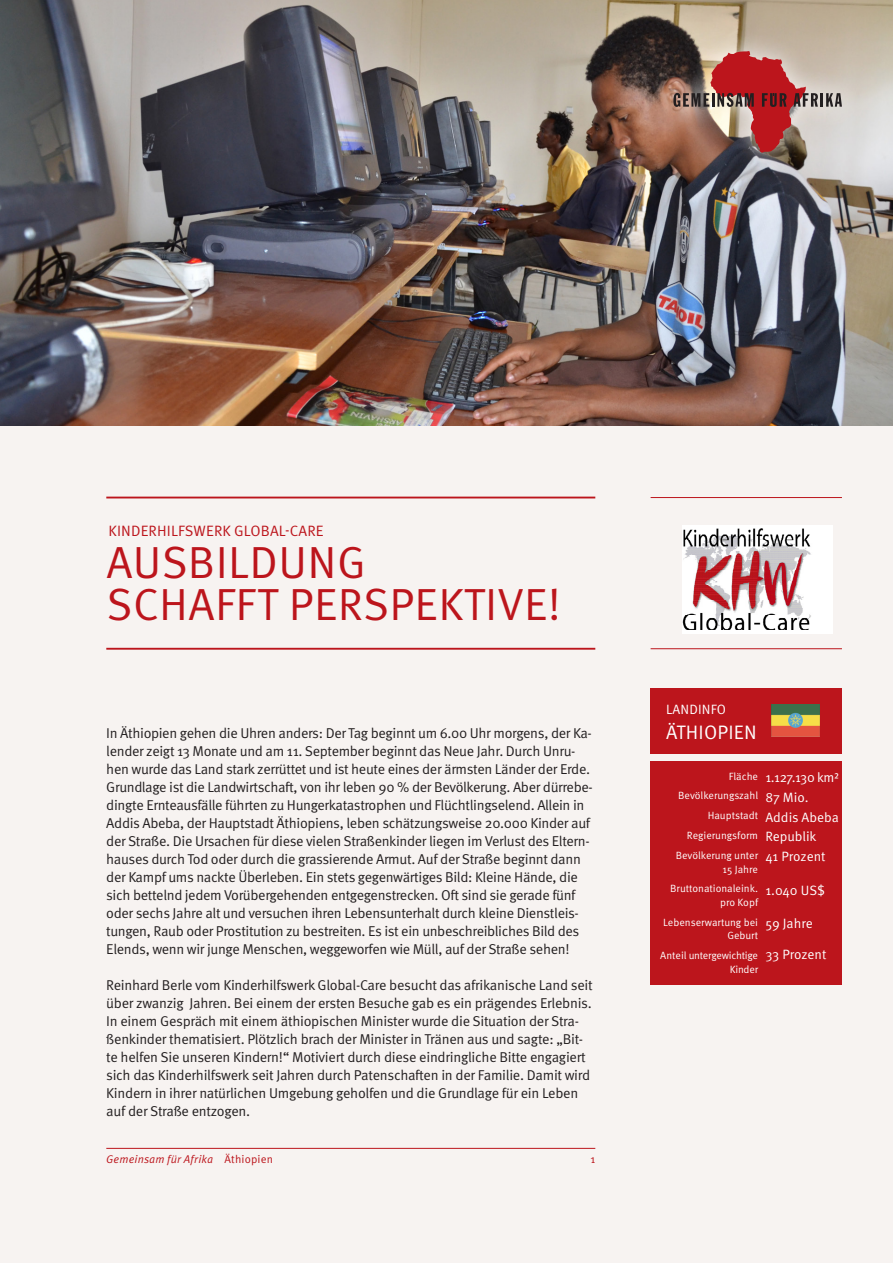
<style>
.page{position:relative;width:893px;height:1263px;background:#f7f3f1}
.page>*{position:absolute;margin:0;border:0;box-sizing:border-box;transform-origin:0 0}
.Headline{font:45px "Meta OT Norm";letter-spacing:.01em;color:#bc151c}
.INFO_ROT{font:28.5px "Meta OT Norm";letter-spacing:.01em;color:#fff}
.INFO_ROT-2{font:19.5px "Meta OT Norm";letter-spacing:.01em;color:#fff}
.Headline_Sub{font:15px "Meta OT Norm";letter-spacing:.01em;color:#bc151c}
.FLIESS_SANS{font:14.25px/18px "Meta OT Norm";letter-spacing:-.025em;color:#231f20}
.Länderinfo_rechts{font:13.5px "Meta OT Norm";letter-spacing:-.005em;color:#fff}
.Länderinfo_rechts-2{font:13.5px "Meta OT Norm";letter-spacing:-.03em;color:#fff}
.Länderinfo_rechts-3{font:13.5px "Meta OT Norm";letter-spacing:-.035em;color:#fff}
.INFO_ROT-3{font:13.5px "Meta OT Norm";letter-spacing:.01em;color:#fff}
.FLIESS{font:11.25px "Meta OT Norm Ita";letter-spacing:.01em;color:#bc151c}
.FLIESS-2{font:11.25px "Meta OT Norm";color:#bc151c}
.Länderinfo_links{font:10.5px/13.5px "Meta OT Norm";color:#fff;text-align:right}
.Länderinfo_links-2{font:10.5px "Meta OT Norm";letter-spacing:-.02em;color:#fff}
.s1{font-family:"Meta OT Norm"}
</style>
<div class="page">
<img style="left:0;top:0;width:893px;height:425px">
<hr style="left:106px;top:497px;width:489px;height:1px;background:#bc151c">
<hr style="left:106px;top:648px;width:489px;height:2px;background:#bc151c">
<hr style="left:106px;top:1148px;width:489px;height:1px;background:#bc151c">
<hr style="left:651px;top:497px;width:191px;height:1px;background:#bc151c">
<hr style="left:651px;top:648px;width:191px;height:1px;background:#bc151c">
<div style="left:651px;top:29px;width:213px;height:146px;background:#fff;opacity:.75"></div>
<hr style="left:820px;top:93px;width:3px;height:14px;background:#231f20">
<svg style="left:826px;top:93px;width:16px;height:14px"></svg>
<img style="left:673px;top:51px;width:145px;height:102px">
<div style="left:651px;top:761px;width:191px;height:224px;background:#bc151c"></div>
<div style="left:651px;top:689px;width:191px;height:65px;background:#bc151c"></div>
<img style="left:682px;top:526px;width:150px;height:108px">
<p class="Headline_Sub" style="left:108px;top:522px;width:217px">KINDERHILFSWERK GLOBAL-CARE</p>
<p class="Headline" style="left:107px;top:535px;width:261px">AUSBILDUNG</p>
<p class="Headline" style="left:107px;top:577px;width:456px">SCHAFFT PERSPEKTIVE!</p>
<p class="FLIESS_SANS" style="left:106px;top:724px;width:488px">In Äthiopien gehen die Uhren anders: Der Tag beginnt um 6.00 Uhr morgens, der Ka&shy;lender zeigt 13 Monate und am 11. September beginnt das Neue Jahr. Durch Unru&shy;hen wurde das Land stark zerrüttet und ist heute eines der ärmsten Länder der Erde.<br>Grundlage ist die Landwirtschaft, von ihr leben 90 % der Bevölkerung. Aber dürrebe&shy;dingte Ernteausfälle führten zu Hungerkatastrophen und Flüchtlingselend. Allein in Addis Abeba, der Hauptstadt Äthiopiens, leben schätzungsweise 20.000 Kinder auf der Straße. Die Ursachen für diese vielen Straßenkinder liegen im Verlust des Eltern&shy;hauses durch Tod oder durch die grassierende Armut. Auf der Straße beginnt dann der Kampf ums nackte Überleben. Ein stets gegenwärtiges Bild: Kleine Hände, die sich bettelnd jedem Vorübergehenden entgegenstrecken. Oft sind sie gerade fünf oder sechs Jahre alt und versuchen ihren Lebensunterhalt durch kleine Dienstleis&shy;tungen, Raub oder Prostitution zu bestreiten. Es ist ein unbeschreibliches Bild des Elends, wenn wir junge Menschen, weggeworfen wie Müll, auf der Straße sehen!</p>
<p class="FLIESS_SANS" style="left:106px;top:976px;width:488px">Reinhard Berle vom Kinderhilfswerk Global-Care besucht das afrikanische Land seit über zwanzig Jahren. Bei einem der ersten Besuche gab es ein prägendes Erlebnis.<br>In einem Gespräch mit einem äthiopischen Minister wurde die Situation der Stra&shy;ßenkinder thematisiert. Plötzlich brach der Minister in Tränen aus und sagte: „Bit&shy;te helfen Sie unseren Kindern!“ Motiviert durch diese eindringliche Bitte engagiert sich das Kinderhilfswerk seit Jahren durch Patenschaften in der Familie. Damit wird Kindern in ihrer natürlichen Umgebung geholfen und die Grundlage für ein Leben auf der Straße entzogen.</p>
<p class="FLIESS" style="left:106px;top:1153px;width:168px">Gemeinsam für Afrika <span class="s1">Äthiopien</span></p>
<p class="FLIESS-2" style="left:590px;top:1152px;width:6px">1</p>
<p class="INFO_ROT-3" style="left:666px;top:701px;width:61px">LANDINFO</p>
<p class="INFO_ROT-2" style="left:666px;top:721px;width:92px">ÄTHIOPIEN</p>
<p class="INFO_ROT" style="left:666px;top:712px;width:91px">GHANA</p>
<p class="Länderinfo_rechts-3" style="left:765px;top:766px;width:70px">238.533 km²</p>
<p class="Länderinfo_rechts" style="left:765px;top:786px;width:51px">25,5 Mio</p>
<p class="Länderinfo_rechts" style="left:765px;top:806px;width:33px">Accra</p>
<p class="Länderinfo_rechts" style="left:765px;top:826px;width:53px">Republik</p>
<p class="Länderinfo_rechts" style="left:765px;top:846px;width:63px">39 Prozent</p>
<p class="Länderinfo_rechts" style="left:775px;top:881px;width:17px">62</p>
<p class="Länderinfo_rechts" style="left:765px;top:914px;width:16px">64</p>
<p class="Länderinfo_rechts" style="left:765px;top:948px;width:15px">14</p>
<p class="Länderinfo_links" style="left:729px;top:769px;width:31px">Fläche</p>
<p class="Länderinfo_links" style="left:678px;top:789px;width:81px">Bevölkerungszahl</p>
<p class="Länderinfo_links" style="left:708px;top:809px;width:52px">Hauptstadt</p>
<p class="Länderinfo_links" style="left:687px;top:829px;width:73px">Regierungsform</p>
<p class="Länderinfo_links" style="left:676px;top:849px;width:84px">Bevölkerung unter<br>15 Jahre</p>
<p class="Länderinfo_links" style="left:670px;top:882px;width:89px">Bruttonationaleink. pro Kopf</p>
<p class="Länderinfo_links" style="left:663px;top:915px;width:96px">Lebenserwartung bei<br>Geburt</p>
<p class="Länderinfo_links-2" style="left:660px;top:949px;width:99px">Anteil untergewichtige</p>
<p class="Länderinfo_rechts-2" style="left:765px;top:769px;width:75px">1.127.130 km²</p>
<p class="Länderinfo_rechts" style="left:765px;top:789px;width:45px">87 Mio.</p>
<p class="Länderinfo_rechts" style="left:765px;top:809px;width:75px">Addis Abeba</p>
<p class="Länderinfo_rechts" style="left:765px;top:829px;width:53px">Republik</p>
<p class="Länderinfo_rechts" style="left:765px;top:848px;width:62px">41 Prozent</p>
<p class="Länderinfo_rechts" style="left:765px;top:882px;width:61px">1.040 US$</p>
<p class="Länderinfo_rechts" style="left:765px;top:915px;width:49px">59 Jahre</p>
<p class="Länderinfo_rechts" style="left:765px;top:946px;width:63px">33 Prozent</p>
<p class="Länderinfo_links" style="left:729px;top:949px;width:31px">Anzahl</p>
</div>
